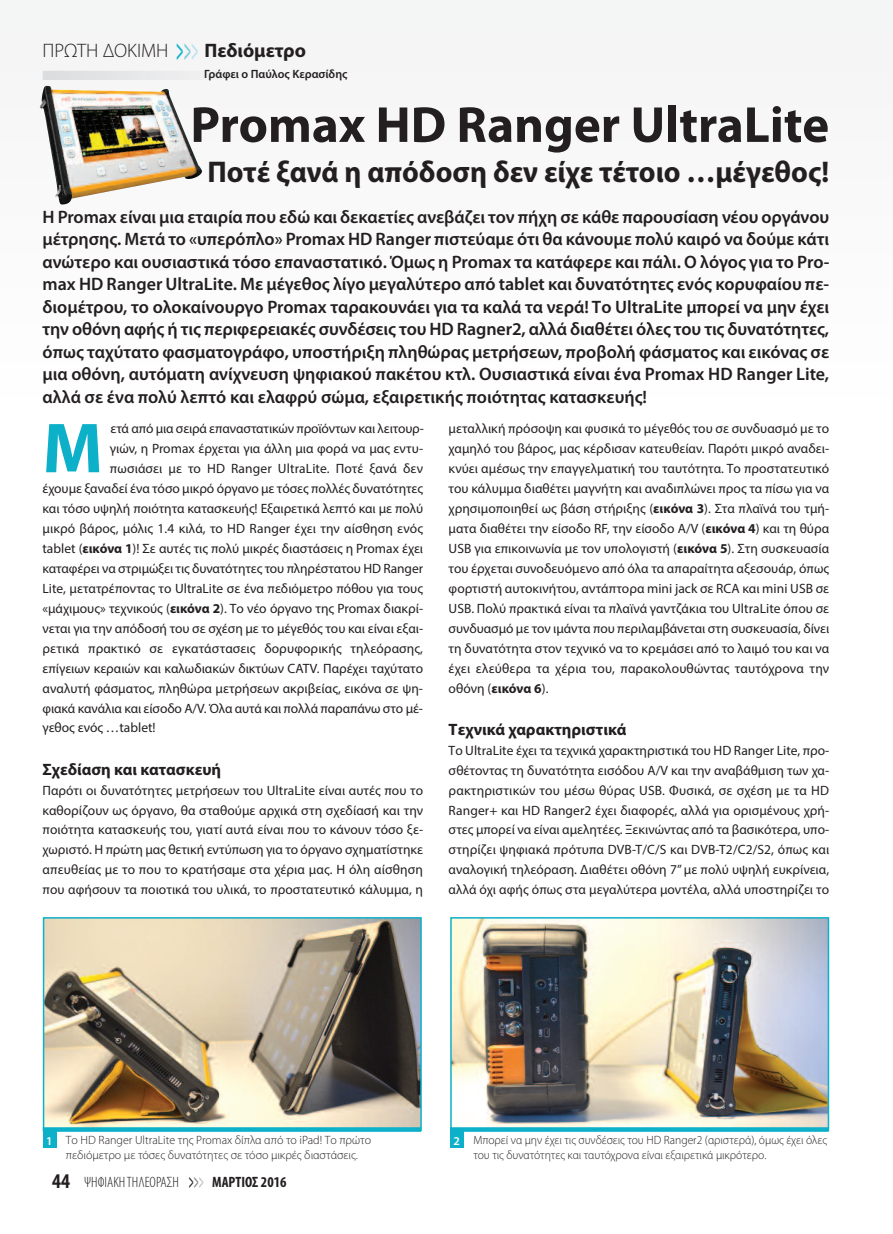
<style>
.page{position:relative;width:893px;height:1234px;background:#fff}
.page>*{position:absolute;margin:0;border:0;box-sizing:border-box;transform-origin:0 0}
.t1{font:700 71.4px "Myriad Pro";color:#0cb0c9}
.t2{font:700 51px "Myriad Pro";color:#231f20}
.t3{font:700 30px "Myriad Pro";color:#231f20}
.t4{font:300 19.5px "Myriad Pro";color:#231f20}
.t5{font:600 18px/22.5px "Myriad Pro";color:#231f20;text-align:justify}
.t6{font:700 16.5px "Myriad Pro";color:#231f20}
.t7{font:300 condensed 15px "Myriad Pro";color:#231f20}
.t8{font:13.5px/20px "Myriad Pro";color:#231f20;text-align:justify}
.t9{font:300 12px/15px "Myriad Pro";color:#231f20}
.t10{font:600 12px "Myriad Pro";color:#231f20}
.t11{font:600 12px "Myriad Pro";color:#fff}
.s1{font-weight:600;font-size:31.2px;color:#0cb0c9}
.s2{font-weight:600;font-size:31.2px;color:#7ccada}
.s3{font-weight:600;font-size:31.2px;color:#bee2ec}
.s4{font-weight:700}
.s5{font-weight:700;font-size:21px}
.s6{font-weight:600;font-stretch:normal;font-size:20.85px}
.s7{font-weight:600;font-stretch:normal;font-size:20.85px;color:#808285}
.s8{font-weight:600;font-stretch:normal;font-size:20.85px;color:#bcbdc0}
</style>
<div class="page">
<img style="left:46px;top:919px;width:373px;height:207px">
<div style="left:43px;top:916px;width:379px;height:214px;border:2px solid #0cb0c9"></div>
<div style="left:43px;top:1127px;width:14px;height:20px;background:#0cb0c9"></div>
<svg style="left:43px;top:1126px;width:378px;height:5px;background:#46bfcb"></svg>
<img style="left:453px;top:919px;width:373px;height:207px">
<div style="left:450px;top:916px;width:379px;height:214px;border:2px solid #0cb0c9"></div>
<div style="left:450px;top:1127px;width:14px;height:20px;background:#0cb0c9"></div>
<svg style="left:450px;top:1126px;width:378px;height:5px;background:#47c1d0"></svg>
<img style="left:40px;top:86px;width:162px;height:119px">
<h3 class="t4" style="left:43px;top:43px;width:265px">ΠΡΩΤΗ ΔΟΚΙΜΗ <span class="s1">&gt;</span><span class="s2">&gt;</span><span class="s3">&gt;</span> <span class="s4">Πεδιόμετρο</span></h3>
<p class="t10" style="left:204px;top:69px;width:145px">Γράφει ο Παύλος Κερασίδης</p>
<h2 class="t2" style="left:190px;top:106px;width:640px">Promax HD Ranger UltraLite</h2>
<h3 class="t3" style="left:207px;top:160px;width:623px">Ποτέ ξανά η απόδοση δεν είχε τέτοιο …μέγεθος!</h3>
<p class="t5" style="left:43px;top:207px;width:788px">Η Promax είναι μια εταιρία που εδώ και δεκαετίες ανεβάζει τον πήχη σε κάθε παρουσίαση νέου οργάνου μέτρησης. Μετά το «υπερόπλο» Promax HD Ranger πιστεύαμε ότι θα κάνουμε πολύ καιρό να δούμε κάτι ανώτερο και ουσιαστικά τόσο επαναστατικό. Όμως η Promax τα κατάφερε και πάλι. Ο λόγος για το Pro&shy;max HD Ranger UltraLite. Με μέγεθος λίγο μεγαλύτερο από tablet και δυνατότητες ενός κορυφαίου πε&shy;διομέτρου, το ολοκαίνουργο Promax ταρακουνάει για τα καλά τα νερά! Το UltraLite μπορεί να μην έχει την οθόνη αφής ή τις περιφερειακές συνδέσεις του HD Ragner2, αλλά διαθέτει όλες του τις δυνατότητες, όπως ταχύτατο φασματογράφο, υποστήριξη πληθώρας μετρήσεων, προβολή φάσματος και εικόνας σε μια οθόνη, αυτόματη ανίχνευση ψηφιακού πακέτου κτλ. Ουσιαστικά είναι ένα Promax HD Ranger Lite, αλλά σε ένα πολύ λεπτό και ελαφρύ σώμα, εξαιρετικής ποιότητας κατασκευής!</p>
<h1 class="t1" style="left:43px;top:421px;width:62px">Μ</h1>
<p class="t8" style="left:111px;top:419px;width:315px">ετά από μια σειρά επαναστατικών προϊόντων και λειτουρ-</p>
<p class="t8" style="left:110px;top:439px;width:315px">γιών, η Promax έρχεται για άλλη μια φορά να μας εντυ-</p>
<p class="t8" style="left:110px;top:459px;width:315px">πωσιάσει με το HD Ranger UltraLite. Ποτέ ξανά δεν</p>
<p class="t8" style="left:43px;top:479px;width:382px">έχουμε ξαναδεί ένα τόσο μικρό όργανο με τόσες πολλές δυνατότητες</p>
<p class="t8" style="left:43px;top:499px;width:382px">και τόσο υψηλή ποιότητα κατασκευής! Εξαιρετικά λεπτό και με πολύ</p>
<p class="t8" style="left:43px;top:519px;width:382px">μικρό βάρος, μόλις 1.4 κιλά, το HD Ranger έχει την αίσθηση ενός</p>
<p class="t8" style="left:43px;top:539px;width:382px">tablet (<span class="s4">εικόνα 1</span>)! Σε αυτές τις πολύ μικρές διαστάσεις η Promax έχει</p>
<p class="t8" style="left:43px;top:559px;width:382px">καταφέρει να στριμώξει τις δυνατότητες του πληρέστατου HD Ranger</p>
<p class="t8" style="left:43px;top:579px;width:382px">Lite, μετατρέποντας το UltraLite σε ένα πεδιόμετρο πόθου για τους</p>
<p class="t8" style="left:43px;top:599px;width:382px">«μάχιμους» τεχνικούς (<span class="s4">εικόνα 2</span>). Το νέο όργανο της Promax διακρί-</p>
<p class="t8" style="left:43px;top:619px;width:382px">νεται για την απόδοσή του σε σχέση με το μέγεθός του και είναι εξαι-</p>
<p class="t8" style="left:43px;top:639px;width:382px">ρετικά πρακτικό σε εγκατάστασεις δορυφορικής τηλεόρασης,</p>
<p class="t8" style="left:43px;top:659px;width:382px">επίγειων κεραιών και καλωδιακών δικτύων CATV. Παρέχει ταχύτατο</p>
<p class="t8" style="left:43px;top:679px;width:382px">αναλυτή φάσματος, πληθώρα μετρήσεων ακριβείας, εικόνα σε ψη-</p>
<p class="t8" style="left:43px;top:699px;width:382px">φιακά κανάλια και είσοδο A/V. Όλα αυτά και πολλά παραπάνω στο μέ-</p>
<p class="t8" style="left:43px;top:718px;width:115px">γεθος ενός …tablet!</p>
<p class="t6" style="left:43px;top:762px;width:180px">Σχεδίαση και κατασκευή</p>
<p class="t8" style="left:43px;top:781px;width:382px">Παρότι οι δυνατότητες μετρήσεων του UltraLite είναι αυτές που το καθορίζουν ως όργανο, θα σταθούμε αρχικά στη σχεδίασή και την ποιότητα κατασκευής του, γιατί αυτά είναι που το κάνουν τόσο ξε&shy;χωριστό. Η πρώτη μας θετική εντύπωση για το όργανο σχηματίστηκε απευθείας με το που το κρατήσαμε στα χέρια μας. Η όλη αίσθηση που αφήσουν τα ποιοτικά του υλικά, το προστατευτικό κάλυμμα, η</p>
<p class="t8" style="left:449px;top:419px;width:382px">μεταλλική πρόσοψη και φυσικά το μέγεθός του σε συνδυασμό με το χαμηλό του βάρος, μας κέρδισαν κατευθείαν. Παρότι μικρό αναδει&shy;κνύει αμέσως την επαγγελματική του ταυτότητα. Το προστατευτικό του κάλυμμα διαθέτει μαγνήτη και αναδιπλώνει προς τα πίσω για να χρησιμοποιηθεί ως βάση στήριξης (<span class="s4">εικόνα 3</span>). Στα πλαϊνά του τμή&shy;ματα διαθέτει την είσοδο RF, την είσοδο A/V (<span class="s4">εικόνα 4</span>) και τη θύρα USB για επικοινωνία με τον υπολογιστή (<span class="s4">εικόνα 5</span>). Στη συσκευασία του έρχεται συνοδευόμενο από όλα τα απαραίτητα αξεσουάρ, όπως φορτιστή αυτοκινήτου, αντάπτορα mini jack σε RCA και mini USB σε USB. Πολύ πρακτικά είναι τα πλαϊνά γαντζάκια του UltraLite όπου σε συνδυασμό με τον ιμάντα που περιλαμβάνεται στη συσκευασία, δίνει τη δυνατότητα στον τεχνικό να το κρεμάσει από το λαιμό του και να έχει ελεύθερα τα χέρια του, παρακολουθώντας ταυτόχρονα την οθόνη (<span class="s4">εικόνα 6</span>).</p>
<p class="t6" style="left:449px;top:722px;width:179px">Τεχνικά χαρακτηριστικά</p>
<p class="t8" style="left:449px;top:741px;width:382px">Το UltraLite έχει τα τεχνικά χαρακτηριστικά του HD Ranger Lite, προ&shy;σθέτοντας τη δυνατότητα εισόδου A/V και την αναβάθμιση των χα&shy;ρακτηριστικών του μέσω θύρας USB. Φυσικά, σε σχέση με τα HD Ranger+ και HD Ranger2 έχει διαφορές, αλλά για ορισμένους χρή&shy;στες μπορεί να είναι αμελητέες. Ξεκινώντας από τα βασικότερα, υπο&shy;στηρίζει ψηφιακά πρότυπα DVB-T/C/S και DVB-T2/C2/S2, όπως και αναλογική τηλεόραση. Διαθέτει οθόνη 7” με πολύ υψηλή ευκρίνεια, αλλά όχι αφής όπως στα μεγαλύτερα μοντέλα, αλλά υποστηρίζει το</p>
<p class="t11" style="left:46px;top:1135px;width:8px">1</p>
<p class="t9" style="left:473px;top:1133px;width:355px">Μπορεί να μην έχει τις συνδέσεις του HD Ranger2 (αριστερά), όμως έχει όλες του τις δυνατότητες και ταυτόχρονα είναι εξαιρετικά μικρότερο.</p>
<p class="t9" style="left:66px;top:1133px;width:307px">Το HD Ranger UltraLite της Promax δίπλα από το iPad! Το πρώτο πεδιόμετρο με τόσες δυνατότητες σε τόσο μικρές διαστάσεις.</p>
<p class="t11" style="left:453px;top:1135px;width:8px">2</p>
<p class="t7" style="left:52px;top:1176px;width:236px"><span class="s5">44</span> ΨΗΦΙΑΚΗΤΗΛΕΟΡΑΣΗ <span class="s6">&gt;</span><span class="s7">&gt;</span><span class="s8">&gt;</span> <span class="s4">ΜΑΡΤΙΟΣ 2016</span></p>
</div>
